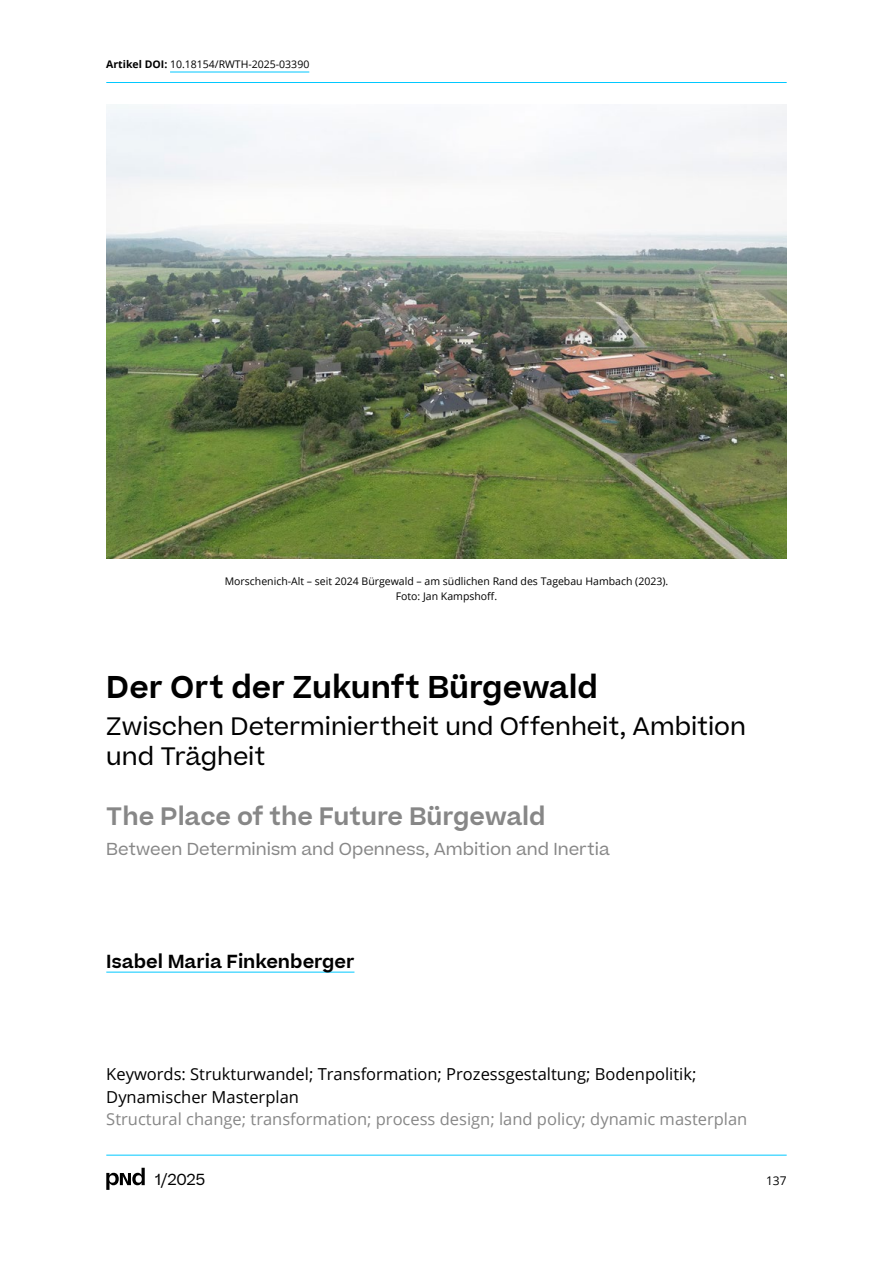
<style>
.page{position:relative;width:893px;height:1263px;background:#fff}
.page>*{position:absolute;margin:0;border:0;box-sizing:border-box;transform-origin:0 0}
.H1_Überschrift_Artikel__VZ{font:600 30px "Beatrice";color:#000}
.H2_Untertitel_Artikel__ohne_VZ{font:24px/30px "Beatrice";color:#000}
.H2_Überschrift_Zweitsprache__VZ{font:600 24px "Beatrice";color:#878787}
.Autorinnen___VZ_Seitenzahl{font:600 18px "Beatrice";color:#000}
.Keywords{font:16.5px/22.5px "Open Sans";color:#000}
.H3_Zweitsprache_Untertitel{font:16.5px "Beatrice";color:#878787}
.t1{font:15.3px "Beatrice";color:#000}
.t2{font:12px "Open Sans";color:#000}
.Bildunterschrift_ohne_Nummerierung{font:10.5px/15px "Open Sans";color:#000;text-align:center}
.s1{font-weight:700}
.s2{color:#878787}
</style>
<div class="page">
<hr style="left:106px;top:1155px;width:681px;height:1px;background:#00c8ff">
<hr style="left:106px;top:82px;width:681px;height:1px;background:#00c8ff">
<svg style="left:106px;top:1168px;width:39px;height:22px"></svg>
<hr style="left:170px;top:72px;width:139px;height:1px;background:#00c8ff">
<hr style="left:106px;top:972px;width:248px;height:1px;background:#00c8ff">
<img style="left:106px;top:105px;width:681px;height:453px">
<p class="Bildunterschrift_ohne_Nummerierung" style="left:106px;top:56px;width:205px"><span class="s1">Artikel DOI:</span> 10.18154/RWTH-2025-03390</p>
<p class="Bildunterschrift_ohne_Nummerierung" style="left:225px;top:573px;width:445px">Morschenich-Alt – seit 2024 Bürgewald – am südlichen Rand des Tagebau Hambach (2023).<br>Foto: Jan Kampshoff.</p>
<h1 class="H1_Überschrift_Artikel__VZ" style="left:106px;top:666px;width:493px">Der Ort der Zukunft Bürgewald</h1>
<h2 class="H2_Untertitel_Artikel__ohne_VZ" style="left:106px;top:711px;width:641px">Zwischen Determiniertheit und Offenheit, Ambition und Trägheit</h2>
<h2 class="H2_Überschrift_Zweitsprache__VZ" style="left:106px;top:800px;width:441px">The Place of the Future Bürgewald</h2>
<h3 class="H3_Zweitsprache_Untertitel" style="left:106px;top:838px;width:505px">Between Determinism and Openness, Ambition and Inertia</h3>
<h4 class="Autorinnen___VZ_Seitenzahl" style="left:106px;top:949px;width:250px">Isabel Maria Finkenberger</h4>
<p class="Keywords" style="left:106px;top:1062px;width:643px">Keywords: Strukturwandel; Transformation; Prozessgestaltung; Bodenpolitik;<br>Dynamischer Masterplan<br><span class="s2">Structural change; transformation; process design; land policy; dynamic masterplan</span></p>
<p class="t1" style="left:155px;top:1169px;width:51px">1/2025</p>
<p class="t2" style="left:766px;top:1172px;width:22px">137</p>
</div>
